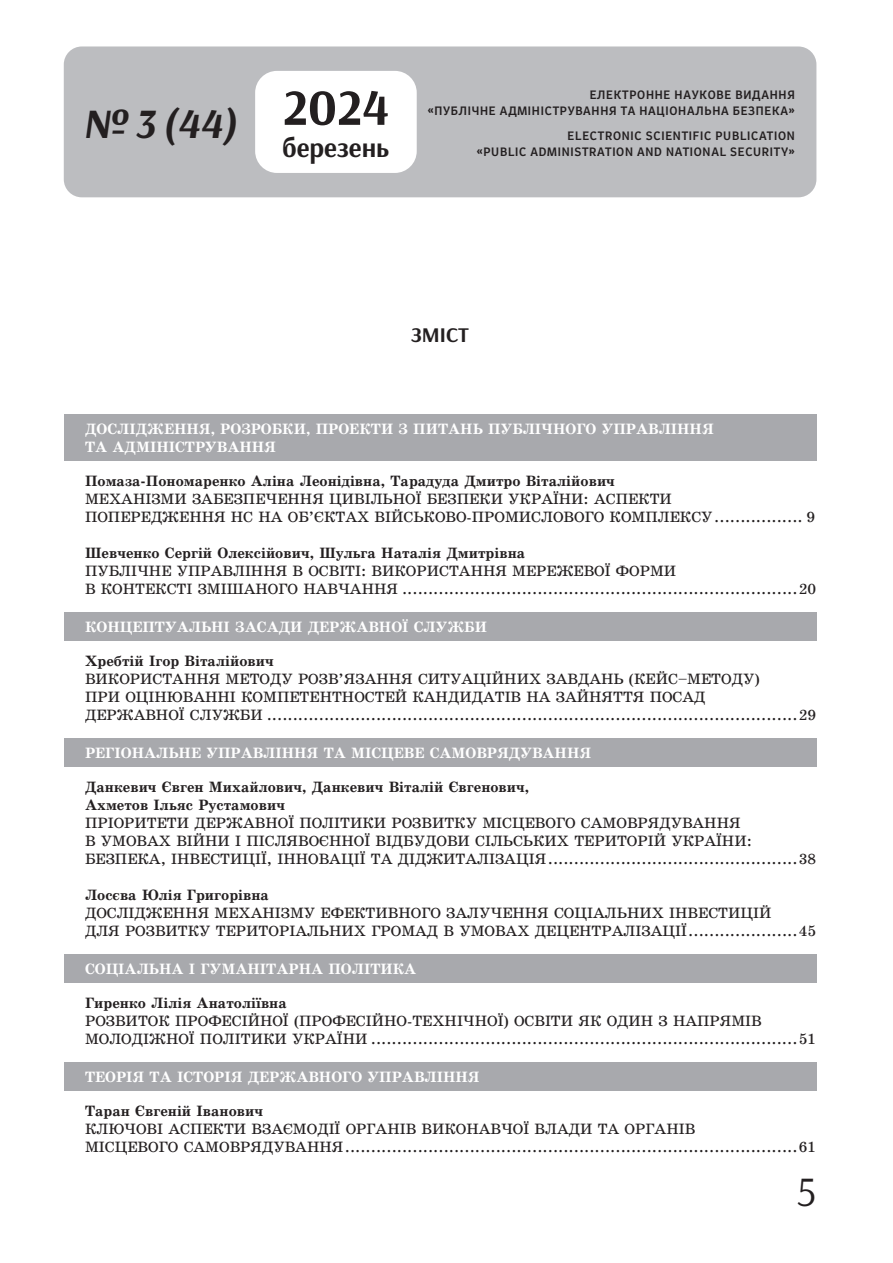
<style>
.page{position:relative;width:893px;height:1263px;background:#fff}
.page>*{position:absolute;margin:0;border:0;box-sizing:border-box;transform-origin:0 0}
.t1{font:italic 700 42px "Arsenal";color:#231f20}
.t2{font:42px "Arsenal";color:#231f20}
.t3{font:700 27px "Arsenal";color:#231f20}
.t4{font:700 21px "Arsenal";color:#231f20}
.t5{font:15px/18px "Ukrainian School";color:#231f20}
.Содержание_Автор{font:700 15px "Ukrainian School";color:#231f20}
.Содержание_Раздел_Плашка{font:700 15px/18px "Ukrainian School";color:#fff}
.t6{font:500 13.5px/16.2px "Certa Sans";letter-spacing:.005em;color:#231f20;text-align:right}
</style>
<div class="page">
<div style="left:64px;top:46px;width:752px;height:151px;background:#bcbdc0;border-radius:18px"></div>
<div style="left:255px;top:71px;width:162px;height:102px;background:#fff;border-radius:22px"></div>
<div style="left:64px;top:738px;width:752px;height:28px;background:#a8a9ad"></div>
<div style="left:64px;top:612px;width:752px;height:28px;background:#a8a9ad"></div>
<div style="left:64px;top:414px;width:752px;height:46px;background:#a8a9ad"></div>
<div style="left:64px;top:954px;width:752px;height:29px;background:#a8a9ad"></div>
<div style="left:64px;top:1062px;width:752px;height:29px;background:#a8a9ad"></div>
<h1 class="t1" style="left:81px;top:98px;width:309px">№ 3 (44) <sup>2024</sup></h1>
<h2 class="t3" style="left:283px;top:131px;width:108px">березень</h2>
<p class="t6" style="left:428px;top:87px;width:369px">ЕЛЕКТРОННЕ НАУКОВЕ ВИДАННЯ<br>«ПУБЛІЧНЕ АДМІНІСТРУВАННЯ ТА НАЦІОНАЛЬНА БЕЗПЕКА»</p>
<p class="t6" style="left:477px;top:128px;width:320px">ELECTRONIC SCIENTIFIC PUBLICATION<br>«PUBLIC ADMINISTRATION AND NATIONAL SECURITY»</p>
<p class="t4" style="left:411px;top:322px;width:59px">ЗМІСТ</p>
<p class="Содержание_Раздел_Плашка" style="left:85px;top:420px;width:630px">ДОСЛІДЖЕННЯ, РОЗРОБКИ, ПРОЕКТИ З ПИТАНЬ ПУБЛІЧНОГО УПРАВЛІННЯ<br>ТА АДМІНІСТРУВАННЯ</p>
<p class="Содержание_Автор" style="left:85px;top:473px;width:531px">Помаза-Пономаренко Аліна Леонідівна, Тарадуда Дмитро Віталійович</p>
<p class="t5" style="left:85px;top:490px;width:731px">МЕХАНІЗМИ ЗАБЕЗПЕЧЕННЯ ЦИВІЛЬНОЇ БЕЗПЕКИ УКРАЇНИ: АСПЕКТИ<br>ПОПЕРЕДЖЕННЯ НС НА ОБ’ЄКТАХ ВІЙСЬКОВО-ПРОМИСЛОВОГО КОМПЛЕКСУ................. 9</p>
<p class="Содержание_Автор" style="left:85px;top:545px;width:442px">Шевченко Сергій Олексійович, Шульга Наталія Дмитрівна</p>
<p class="t5" style="left:85px;top:562px;width:733px">ПУБЛІЧНЕ УПРАВЛІННЯ В ОСВІТІ: ВИКОРИСТАННЯ МЕРЕЖЕВОЇ ФОРМИ<br>В КОНТЕКСТІ ЗМІШАНОГО НАВЧАННЯ ............................................................................20</p>
<p class="Содержание_Раздел_Плашка" style="left:85px;top:618px;width:403px">КОНЦЕПТУАЛЬНІ ЗАСАДИ ДЕРЖАВНОЇ СЛУЖБИ</p>
<p class="Содержание_Автор" style="left:85px;top:653px;width:190px">Хребтій Ігор Віталійович</p>
<p class="t5" style="left:85px;top:670px;width:733px">ВИКОРИСТАННЯ МЕТОДУ РОЗВ’ЯЗАННЯ СИТУАЦІЙНИХ ЗАВДАНЬ (КЕЙС–МЕТОДУ)<br>ПРИ ОЦІНЮВАННІ КОМПЕТЕНТНОСТЕЙ КАНДИДАТІВ НА ЗАЙНЯТТЯ ПОСАД<br>ДЕРЖАВНОЇ СЛУЖБИ ......................................................................................................29</p>
<p class="Содержание_Раздел_Плашка" style="left:85px;top:744px;width:508px">РЕГІОНАЛЬНЕ УПРАВЛІННЯ ТА МІСЦЕВЕ САМОВРЯДУВАННЯ</p>
<p class="Содержание_Автор" style="left:85px;top:779px;width:446px">Данкевич Євген Михайлович, Данкевич Віталій Євгенович,</p>
<p class="Содержание_Автор" style="left:85px;top:797px;width:201px">Ахметов Ільяс Рустамович</p>
<p class="t5" style="left:85px;top:814px;width:733px">ПРІОРИТЕТИ ДЕРЖАВНОЇ ПОЛІТИКИ РОЗВИТКУ МІСЦЕВОГО САМОВРЯДУВАННЯ<br>В УМОВАХ ВІЙНИ І ПІСЛЯВОЄННОЇ ВІДБУДОВИ СІЛЬСЬКИХ ТЕРИТОРІЙ УКРАЇНИ:<br>БЕЗПЕКА, ІНВЕСТИЦІЇ, ІННОВАЦІЇ ТА ДІДЖИТАЛІЗАЦІЯ................................................38</p>
<p class="Содержание_Автор" style="left:85px;top:887px;width:185px">Лосєва Юлія Григорівна</p>
<p class="t5" style="left:85px;top:904px;width:733px">ДОСЛІДЖЕННЯ МЕХАНІЗМУ ЕФЕКТИВНОГО ЗАЛУЧЕННЯ СОЦІАЛЬНИХ ІНВЕСТИЦІЙ<br>ДЛЯ РОЗВИТКУ ТЕРИТОРІАЛЬНИХ ГРОМАД В УМОВАХ ДЕЦЕНТРАЛІЗАЦІЇ.....................45</p>
<p class="Содержание_Раздел_Плашка" style="left:85px;top:960px;width:333px">СОЦІАЛЬНА І ГУМАНІТАРНА ПОЛІТИКА</p>
<p class="Содержание_Автор" style="left:85px;top:995px;width:203px">Гиренко Лілія Анатоліївна</p>
<p class="t5" style="left:85px;top:1012px;width:733px">РОЗВИТОК ПРОФЕСІЙНОЇ (ПРОФЕСІЙНО-ТЕХНІЧНОЇ) ОСВІТИ ЯК ОДИН З НАПРЯМІВ<br>МОЛОДІЖНОЇ ПОЛІТИКИ УКРАЇНИ ..................................................................................51</p>
<p class="Содержание_Раздел_Плашка" style="left:85px;top:1068px;width:396px">ТЕОРІЯ ТА ІСТОРІЯ ДЕРЖАВНОГО УПРАВЛІННЯ</p>
<p class="Содержание_Автор" style="left:85px;top:1103px;width:180px">Таран Євгеній Іванович</p>
<p class="t5" style="left:85px;top:1120px;width:733px">КЛЮЧОВІ АСПЕКТИ ВЗАЄМОДІЇ ОРГАНІВ ВИКОНАВЧОЇ ВЛАДИ ТА ОРГАНІВ<br>МІСЦЕВОГО САМОВРЯДУВАННЯ.......................................................................................61</p>
<h1 class="t2" style="left:797px;top:1166px;width:21px">5</h1>
</div>
